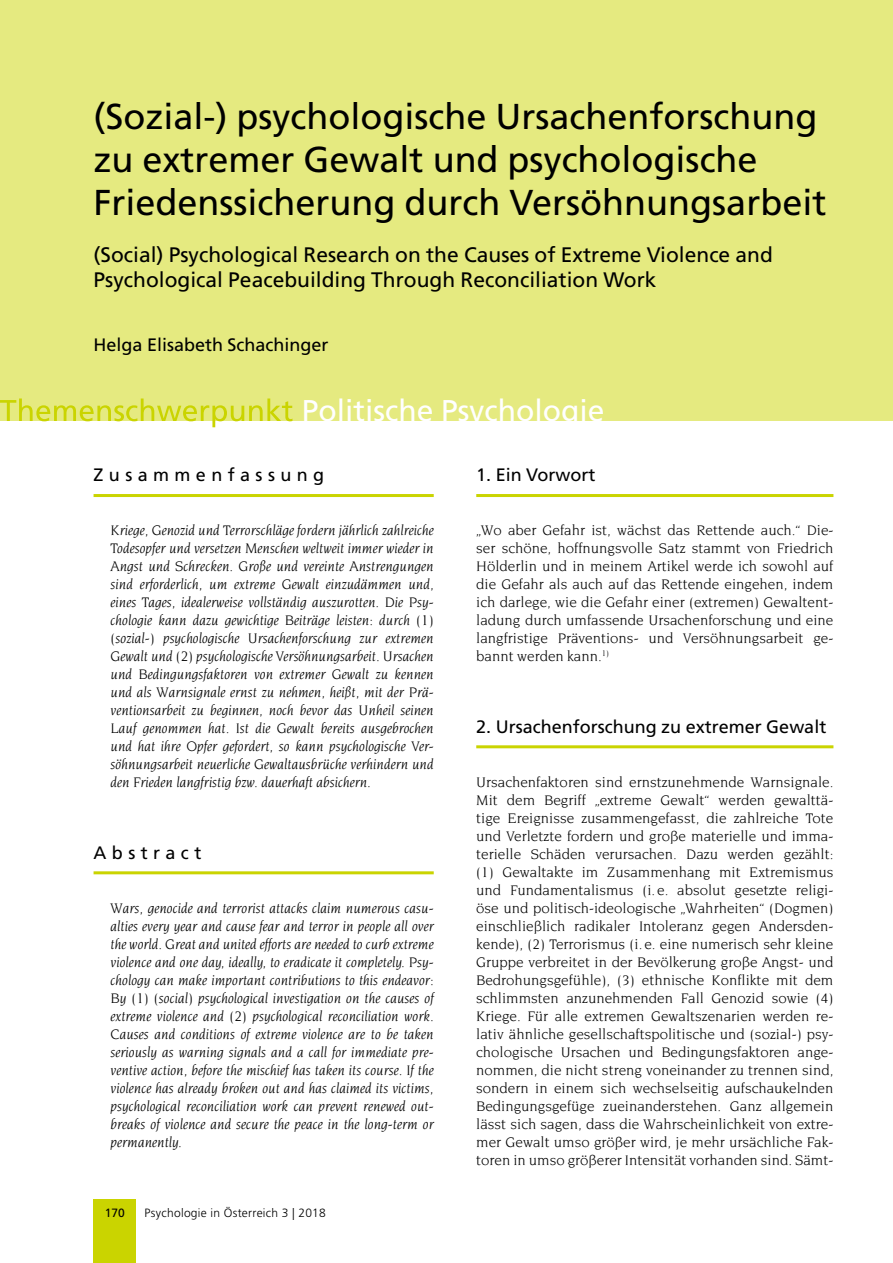
<style>
.page{position:relative;width:893px;height:1263px;background:#fff}
.page>*{position:absolute;margin:0;border:0;box-sizing:border-box;transform-origin:0 0}
.t1{font:36px/43.2px "Frutiger";color:#000}
.t2{font:30px "Frutiger";color:#fff}
.t3{font:21px/25.2px "Frutiger";color:#000}
.t4{font:18px "Frutiger";color:#000}
.t5{font:18px "Frutiger";letter-spacing:.3em;color:#000}
.t6{font:italic 15px/18px "Novarese";color:#000;text-align:justify}
.t7{font:15px/18px "Novarese";color:#000;text-align:justify}
.t8{font:300 12px "Frutiger";letter-spacing:.025em;color:#000}
.t9{font:12px "Frutiger";color:#000}
</style>
<div class="page">
<div style="left:0;top:0;width:893px;height:421px;background:#e5ea80"></div>
<svg style="left:0;top:398px;width:292px;height:29px"></svg>
<div style="left:94px;top:1199px;width:42px;height:64px;background:#cad400"></div>
<hr style="left:94px;top:494px;width:340px;height:3px;background:#cad400">
<hr style="left:94px;top:871px;width:340px;height:3px;background:#cad400">
<hr style="left:476px;top:494px;width:357px;height:3px;background:#cad400">
<hr style="left:476px;top:745px;width:357px;height:3px;background:#cad400">
<h1 class="t1" style="left:94px;top:95px;width:734px">(Sozial-) psychologische Ursachenforschung zu extremer Gewalt und psychologische<br>Friedenssicherung durch Versöhnungsarbeit</h1>
<h3 class="t3" style="left:94px;top:242px;width:681px">(Social) Psychological Research on the Causes of Extreme Violence and<br>Psychological Peacebuilding Through Reconciliation Work</h3>
<p class="t4" style="left:94px;top:334px;width:237px">Helga Elisabeth Schachinger</p>
<h2 class="t2" style="left:302px;top:393px;width:304px">Politische Psychologie</h2>
<p class="t5" style="left:94px;top:464px;width:232px">Zusammenfassung</p>
<p class="t6" style="left:111px;top:520px;width:325px">Kriege, Genozid und Terrorschläge fordern jährlich zahlreiche Todesopfer und versetzen Menschen weltweit immer wieder in Angst und Schrecken. Große und vereinte Anstrengungen sind erforderlich, um extreme Gewalt einzudämmen und, eines Tages, idealerweise vollständig auszurotten. Die Psy&shy;chologie kann dazu gewichtige Beiträge leisten: durch (1) (sozial-) psychologische Ursachenforschung zur extremen Gewalt und (2) psychologische Versöhnungsarbeit. Ursachen und Bedingungsfaktoren von extremer Gewalt zu kennen und als Warnsignale ernst zu nehmen, heißt, mit der Prä&shy;ventionsarbeit zu beginnen, noch bevor das Unheil seinen Lauf genommen hat. Ist die Gewalt bereits ausgebrochen und hat ihre Opfer gefordert, so kann psychologische Ver&shy;söhnungsarbeit neuerliche Gewaltausbrüche verhindern und den Frieden langfristig bzw. dauerhaft absichern.</p>
<p class="t5" style="left:94px;top:842px;width:109px">Abstract</p>
<p class="t6" style="left:111px;top:898px;width:325px">Wars, genocide and terrorist attacks claim numerous casu&shy;alties every year and cause fear and terror in people all over the world. Great and united efforts are needed to curb extreme violence and one day, ideally, to eradicate it completely. Psy&shy;chology can make important contributions to this endeavor:<br>By (1) (social) psychological investigation on the causes of extreme violence and (2) psychological reconciliation work.<br>Causes and conditions of extreme violence are to be taken seriously as warning signals and a call for immediate pre&shy;ventive action, before the mischief has taken its course. If the violence has already broken out and has claimed its victims, psychological reconciliation work can prevent renewed out&shy;breaks of violence and secure the peace in the long-term or permanently.</p>
<p class="t9" style="left:105px;top:1205px;width:22px">170</p>
<p class="t8" style="left:145px;top:1206px;width:183px">Psychologie in Österreich 3 | 2018</p>
<p class="t4" style="left:476px;top:464px;width:121px">1. Ein Vorwort</p>
<p class="t7" style="left:476px;top:520px;width:359px">„Wo aber Gefahr ist, wächst das Rettende auch.“ Die&shy;ser schöne, hoffnungsvolle Satz stammt von Friedrich Hölderlin und in meinem Artikel werde ich sowohl auf die Gefahr als auch auf das Rettende eingehen, indem ich darlege, wie die Gefahr einer (extremen) Gewaltent&shy;ladung durch umfassende Ursachenforschung und eine langfristige Präventions- und Versöhnungsarbeit ge&shy;bannt werden kann.<sup>1)</sup></p>
<p class="t4" style="left:476px;top:716px;width:352px">2. Ursachenforschung zu extremer Gewalt</p>
<p class="t7" style="left:476px;top:772px;width:359px">Ursachenfaktoren sind ernstzunehmende Warnsignale.<br>Mit dem Begriff „extreme Gewalt“ werden gewalttä&shy;tige Ereignisse zusammengefasst, die zahlreiche Tote und Verletzte fordern und große materielle und imma&shy;terielle Schäden verursachen. Dazu werden gezählt: (1) Gewaltakte im Zusammenhang mit Extremismus und Fundamentalismus (i. e. absolut gesetzte religi&shy;öse und politisch-ideologische „Wahrheiten“ (Dogmen) einschließlich radikaler Intoleranz gegen Andersden&shy;kende), (2) Terrorismus (i.e. eine numerisch sehr kleine Gruppe verbreitet in der Bevölkerung große Angst- und Bedrohungsgefühle), (3) ethnische Konflikte mit dem schlimmsten anzunehmenden Fall Genozid sowie (4)<br>Kriege. Für alle extremen Gewaltszenarien werden re&shy;lativ ähnliche gesellschaftspolitische und (sozial-) psy&shy;chologische Ursachen und Bedingungsfaktoren ange&shy;nommen, die nicht streng voneinander zu trennen sind, sondern in einem sich wechselseitig aufschaukelnden Bedingungsgefüge zueinanderstehen. Ganz allgemein lässt sich sagen, dass die Wahrscheinlichkeit von extre&shy;mer Gewalt umso größer wird, je mehr ursächliche Fak&shy;toren in umso größerer Intensität vorhanden sind. Sämt-</p>
</div>
